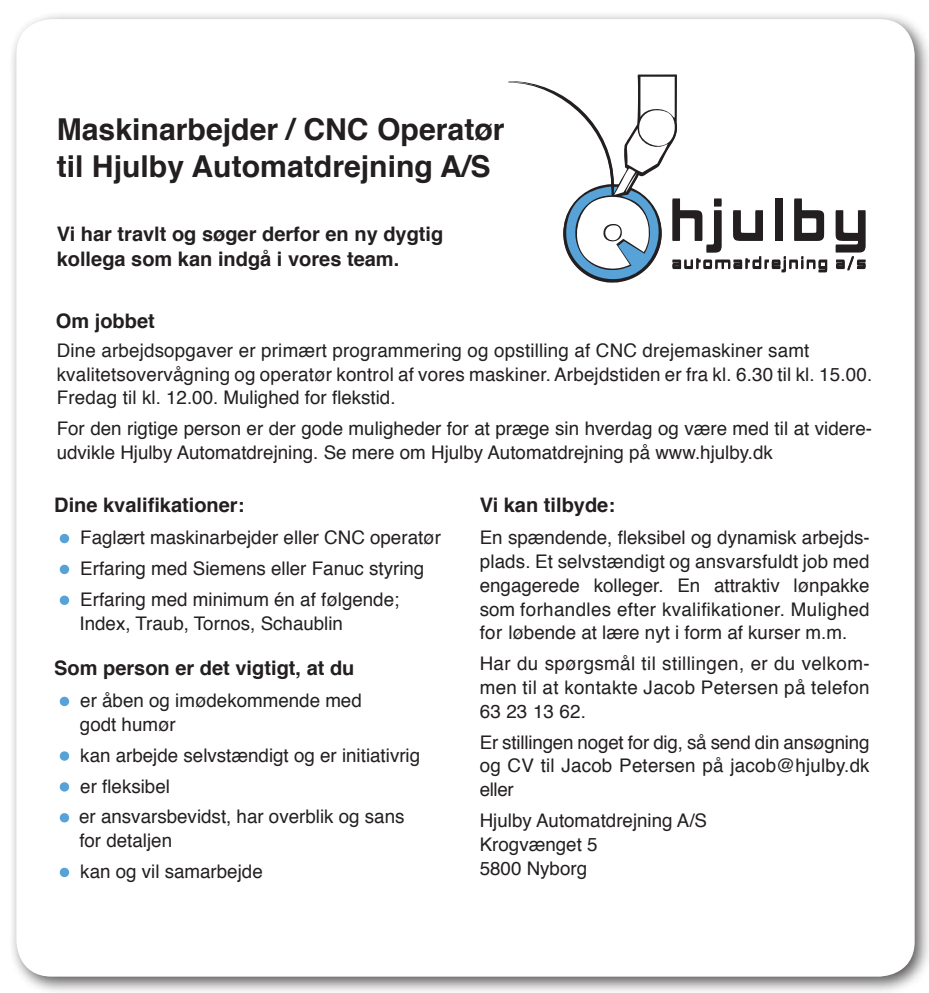
<style>
.page{position:relative;width:929px;height:993px;background:#fff}
.page>*{position:absolute;margin:0;border:0;box-sizing:border-box;transform-origin:0 0}
.t1{font:75px "Helvetica";color:#57a2d7}
.t2{font:700 30.25px/36.2px "Helvetica";color:#231f20}
.t3{font:700 20px/25px "Helvetica";color:#231f20}
.t4{font:18.75px/23.8px "Helvetica";color:#231f20}
</style>
<div class="page">
<div style="left:8px;top:10px;width:920px;height:982px;background:#231f20;opacity:.75"></div>
<div style="left:16px;top:19px;width:898px;height:957px;background:#fff;border-radius:35px"></div>
<svg style="left:508px;top:74px;width:169px;height:168px"></svg>
<svg style="left:835px;top:210px;width:30px;height:60px"></svg>
<svg style="left:564px;top:77px;width:263px;height:205px"></svg>
<h2 class="t2" style="left:57px;top:112px;width:449px">Maskinarbejder / CNC Operatør til Hjulby Automatdrejning A/S</h2>
<p class="t3" style="left:57px;top:222px;width:388px">Vi har travlt og søger derfor en ny dygtig kollega som kan indgå i vores team.</p>
<p class="t3" style="left:56px;top:308px;width:100px">Om jobbet</p>
<p class="t4" style="left:57px;top:339px;width:816px">Dine arbejdsopgaver er primært programmering og opstilling af CNC drejemaskiner samt kvalitetsovervågning og operatør kontrol af vores maskiner. Arbejdstiden er fra kl. 6.30 til kl. 15.00.<br>Fredag til kl. 12.00. Mulighed for flekstid.</p>
<p class="t4" style="left:57px;top:417px;width:816px">For den rigtige person er der gode muligheder for at præge sin hverdag og være med til at videre&shy;udvikle Hjulby Automatdrejning. Se mere om Hjulby Automatdrejning på www.hjulby.dk</p>
<p class="t3" style="left:54px;top:492px;width:192px">Dine kvalifikationer:</p>
<h1 class="t1" style="left:54px;top:480px;width:22px">·</h1>
<p class="t4" style="left:80px;top:526px;width:362px">Faglært maskinarbejder eller CNC operatør</p>
<h1 class="t1" style="left:54px;top:510px;width:22px">·</h1>
<p class="t4" style="left:80px;top:557px;width:345px">Erfaring med Siemens eller Fanuc styring</p>
<h1 class="t1" style="left:54px;top:541px;width:22px">·</h1>
<p class="t4" style="left:79px;top:588px;width:321px">Erfaring med minimum én af følgende;<br>Index, Traub, Tornos, Schaublin</p>
<p class="t3" style="left:54px;top:655px;width:302px">Som person er det vigtigt, at du</p>
<h1 class="t1" style="left:54px;top:642px;width:22px">·</h1>
<p class="t4" style="left:80px;top:689px;width:283px">er åben og imødekommende med godt humør</p>
<h1 class="t1" style="left:54px;top:697px;width:22px">·</h1>
<p class="t4" style="left:80px;top:743px;width:341px">kan arbejde selvstændigt og er initiativrig</p>
<h1 class="t1" style="left:54px;top:728px;width:22px">·</h1>
<p class="t4" style="left:80px;top:774px;width:91px">er fleksibel</p>
<h1 class="t1" style="left:54px;top:759px;width:22px">·</h1>
<p class="t4" style="left:79px;top:805px;width:327px">er ansvarsbevidst, har overblik og sans for detaljen</p>
<h1 class="t1" style="left:54px;top:813px;width:22px">·</h1>
<p class="t4" style="left:80px;top:859px;width:184px">kan og vil samarbejde</p>
<p class="t3" style="left:479px;top:492px;width:137px">Vi kan tilbyde:</p>
<p class="t4" style="left:479px;top:526px;width:391px;text-align:justify">En spændende, fleksibel og dynamisk arbejds&shy;plads. Et selvstændigt og ansvarsfuldt job med engagerede kolleger. En attraktiv lønpakke som forhandles efter kvalifikationer. Mulighed for løbende at lære nyt i form af kurser m.m.</p>
<p class="t4" style="left:479px;top:652px;width:391px;text-align:justify">Har du spørgsmål til stillingen, er du velkom&shy;men til at kontakte Jacob Petersen på telefon 63 23 13 62.</p>
<p class="t4" style="left:479px;top:730px;width:391px;text-align:justify">Er stillingen noget for dig, så send din ansøgning og CV til Jacob Petersen på jacob@hjulby.dk eller</p>
<p class="t4" style="left:479px;top:808px;width:229px">Hjulby Automatdrejning A/S<br>Krogvænget 5<br>5800 Nyborg</p>
</div>
